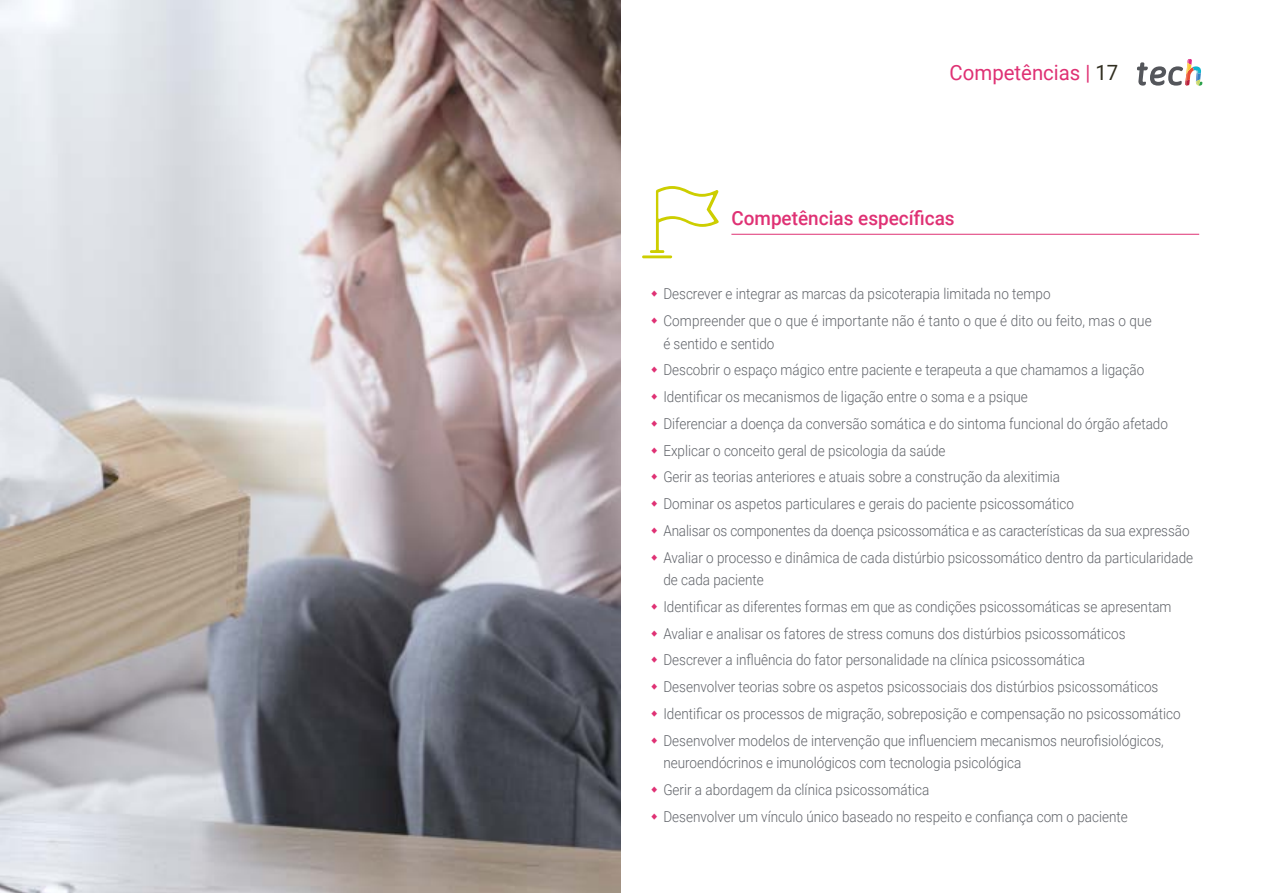
<style>
.page{position:relative;width:1263px;height:893px;background:#fff}
.page>*{position:absolute;margin:0;border:0;box-sizing:border-box;transform-origin:0 0}
.t1{font:21px "Roboto";color:#df3174}
.t2{font:500 19.5px "Roboto";color:#df3174}
.t3{font:300 15px/26.7px "Roboto";color:#61646a;scale:.9 1}
.s1{color:#312e20}
</style>
<div class="page">
<img style="left:0;top:0;width:621px;height:893px">
<hr style="left:731px;top:234px;width:468px;height:1px;background:#df3174">
<hr style="left:642px;top:255px;width:30px;height:3px;background:#cdce00">
<svg style="left:650px;top:186px;width:69px;height:67px"></svg>
<svg style="left:1137px;top:59px;width:65px;height:27px"></svg>
<h1 class="t1" style="left:950px;top:57px;width:170px">Competências | <span class="s1">17</span></h1>
<h2 class="t2" style="left:731px;top:205px;width:225px">Competências específicas</h2>
<p class="t3" style="left:663px;top:280px;width:544px">Descrever e integrar as marcas da psicoterapia limitada no tempo<br>Compreender que o que é importante não é tanto o que é dito ou feito, mas o que</p>
<p class="t3" style="left:663px;top:329px;width:590px">é sentido e sentido<br>Descobrir o espaço mágico entre paciente e terapeuta a que chamamos a ligação Identificar os mecanismos de ligação entre o soma e a psique<br>Diferenciar a doença da conversão somática e do sintoma funcional do órgão afetado Explicar o conceito geral de psicologia da saúde<br>Gerir as teorias anteriores e atuais sobre a construção da alexitimia<br>Dominar os aspetos particulares e gerais do paciente psicossomático<br>Analisar os componentes da doença psicossomática e as características da sua expressão Avaliar o processo e dinâmica de cada distúrbio psicossomático dentro da particularidade</p>
<p class="t3" style="left:663px;top:566px;width:576px">de cada paciente<br>Identificar as diferentes formas em que as condições psicossomáticas se apresentam Avaliar e analisar os fatores de stress comuns dos distúrbios psicossomáticos Descrever a influência do fator personalidade na clínica psicossomática<br>Desenvolver teorias sobre os aspetos psicossociais dos distúrbios psicossomáticos Identificar os processos de migração, sobreposição e compensação no psicossomático Desenvolver modelos de intervenção que influenciem mecanismos neurofisiológicos,</p>
<p class="t3" style="left:663px;top:749px;width:517px">neuroendócrinos e imunológicos com tecnologia psicológica<br>Gerir a abordagem da clínica psicossomática<br>Desenvolver um vínculo único baseado no respeito e confiança com o paciente</p>
</div>
